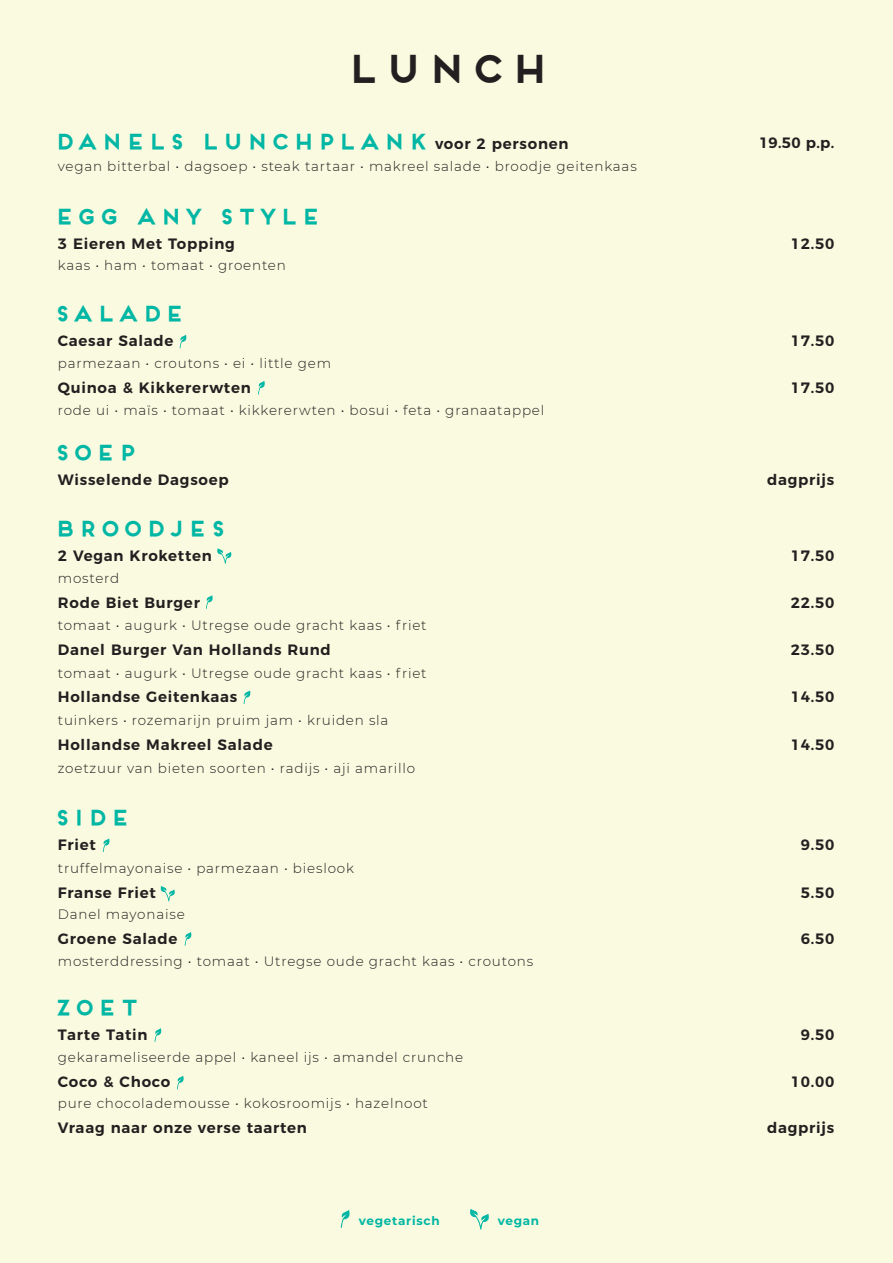
<style>
.page{position:relative;width:893px;height:1263px;background:#f9fadf}
.page>*{position:absolute;margin:0;border:0;box-sizing:border-box;transform-origin:0 0}
.t1{font:700 37.5px "Frontage";letter-spacing:.09em;color:#231f20}
.t2{font:700 21px "Frontage";letter-spacing:.09em;color:#00b6a4}
.t3{font:600 15px "Montserrat";letter-spacing:.05em;color:#231f20}
.t4{font:300 13.5px "Montserrat";letter-spacing:.06em;color:#231f20}
.t5{font:700 12px "Montserrat";letter-spacing:.06em;color:#00b6a4}
.s1{font-family:"Montserrat";font-weight:600;font-size:15px;color:#231f20}
</style>
<div class="page">
<svg style="left:160px;top:886px;width:15px;height:15px"></svg>
<svg style="left:217px;top:548px;width:15px;height:16px"></svg>
<svg style="left:470px;top:1209px;width:19px;height:21px"></svg>
<svg style="left:341px;top:1210px;width:9px;height:18px"></svg>
<svg style="left:180px;top:335px;width:7px;height:13px"></svg>
<svg style="left:258px;top:381px;width:7px;height:14px"></svg>
<svg style="left:206px;top:595px;width:7px;height:14px"></svg>
<svg style="left:244px;top:690px;width:7px;height:14px"></svg>
<svg style="left:103px;top:838px;width:7px;height:14px"></svg>
<svg style="left:185px;top:932px;width:7px;height:14px"></svg>
<svg style="left:154px;top:1028px;width:8px;height:14px"></svg>
<svg style="left:177px;top:1076px;width:7px;height:13px"></svg>
<h1 class="t1" style="left:344px;top:46px;width:206px">LUNCH</h1>
<h2 class="t2" style="left:54px;top:129px;width:516px">DANELS LUNCHPLANK <span class="s1">voor 2 personen</span></h2>
<p class="t3" style="left:759px;top:131px;width:77px">19.50 p.p.</p>
<p class="t4" style="left:58px;top:157px;width:580px">vegan bitterbal • dagsoep • steak tartaar • makreel salade • broodje geitenkaas</p>
<h2 class="t2" style="left:54px;top:203px;width:268px">EGG ANY STYLE</h2>
<p class="t3" style="left:58px;top:231px;width:179px">3 Eieren Met Topping</p>
<p class="t3" style="left:791px;top:231px;width:45px">12.50</p>
<p class="t4" style="left:58px;top:256px;width:230px">kaas • ham • tomaat • groenten</p>
<h2 class="t2" style="left:54px;top:300px;width:132px">SALADE</h2>
<p class="t3" style="left:58px;top:328px;width:117px">Caesar Salade</p>
<p class="t3" style="left:791px;top:328px;width:45px">17.50</p>
<p class="t4" style="left:58px;top:354px;width:275px">parmezaan • croutons • ei • little gem</p>
<p class="t3" style="left:58px;top:375px;width:194px">Quinoa &amp; Kikkererwten</p>
<p class="t3" style="left:791px;top:375px;width:45px">17.50</p>
<p class="t4" style="left:58px;top:401px;width:488px">rode ui • maïs • tomaat • kikkererwten • bosui • feta • granaatappel</p>
<h2 class="t2" style="left:54px;top:440px;width:84px">SOEP</h2>
<p class="t3" style="left:58px;top:468px;width:172px">Wisselende Dagsoep</p>
<p class="t3" style="left:767px;top:468px;width:69px">dagprijs</p>
<h2 class="t2" style="left:54px;top:515px;width:173px">BROODJES</h2>
<p class="t3" style="left:58px;top:543px;width:156px">2 Vegan Kroketten</p>
<p class="t3" style="left:791px;top:543px;width:45px">17.50</p>
<p class="t4" style="left:58px;top:569px;width:63px">mosterd</p>
<p class="t3" style="left:58px;top:590px;width:144px">Rode Biet Burger</p>
<p class="t3" style="left:791px;top:590px;width:45px">22.50</p>
<p class="t4" style="left:58px;top:616px;width:370px">tomaat • augurk • Utregse oude gracht kaas • friet</p>
<p class="t3" style="left:58px;top:637px;width:275px">Danel Burger Van Hollands Rund</p>
<p class="t3" style="left:791px;top:637px;width:45px">23.50</p>
<p class="t4" style="left:58px;top:664px;width:370px">tomaat • augurk • Utregse oude gracht kaas • friet</p>
<p class="t3" style="left:58px;top:685px;width:181px">Hollandse Geitenkaas</p>
<p class="t3" style="left:791px;top:685px;width:45px">14.50</p>
<p class="t4" style="left:58px;top:711px;width:332px">tuinkers • rozemarijn pruim jam • kruiden sla</p>
<p class="t3" style="left:58px;top:733px;width:216px">Hollandse Makreel Salade</p>
<p class="t3" style="left:791px;top:733px;width:45px">14.50</p>
<p class="t4" style="left:58px;top:758px;width:359px">zoetzuur van bieten soorten • radijs • aji amarillo</p>
<h2 class="t2" style="left:54px;top:805px;width:78px">SIDE</h2>
<p class="t3" style="left:58px;top:833px;width:40px">Friet</p>
<p class="t3" style="left:801px;top:833px;width:35px">9.50</p>
<p class="t4" style="left:58px;top:858px;width:298px">truffelmayonaise • parmezaan • bieslook</p>
<p class="t3" style="left:58px;top:880px;width:100px">Franse Friet</p>
<p class="t3" style="left:801px;top:880px;width:35px">5.50</p>
<p class="t4" style="left:58px;top:905px;width:128px">Danel mayonaise</p>
<p class="t3" style="left:58px;top:927px;width:121px">Groene Salade</p>
<p class="t3" style="left:801px;top:927px;width:35px">6.50</p>
<p class="t4" style="left:58px;top:952px;width:477px">mosterddressing • tomaat • Utregse oude gracht kaas • croutons</p>
<h2 class="t2" style="left:54px;top:994px;width:87px">ZOET</h2>
<p class="t3" style="left:58px;top:1023px;width:91px">Tarte Tatin</p>
<p class="t3" style="left:801px;top:1023px;width:35px">9.50</p>
<p class="t4" style="left:58px;top:1048px;width:407px">gekarameliseerde appel • kaneel ijs • amandel crunche</p>
<p class="t3" style="left:58px;top:1069px;width:114px">Coco &amp; Choco</p>
<p class="t3" style="left:791px;top:1069px;width:45px">10.00</p>
<p class="t4" style="left:58px;top:1094px;width:372px">pure chocolademousse • kokosroomijs • hazelnoot</p>
<p class="t3" style="left:58px;top:1116px;width:251px">Vraag naar onze verse taarten</p>
<p class="t3" style="left:767px;top:1116px;width:69px">dagprijs</p>
<p class="t5" style="left:359px;top:1213px;width:82px">vegetarisch</p>
<p class="t5" style="left:498px;top:1213px;width:43px">vegan</p>
</div>
